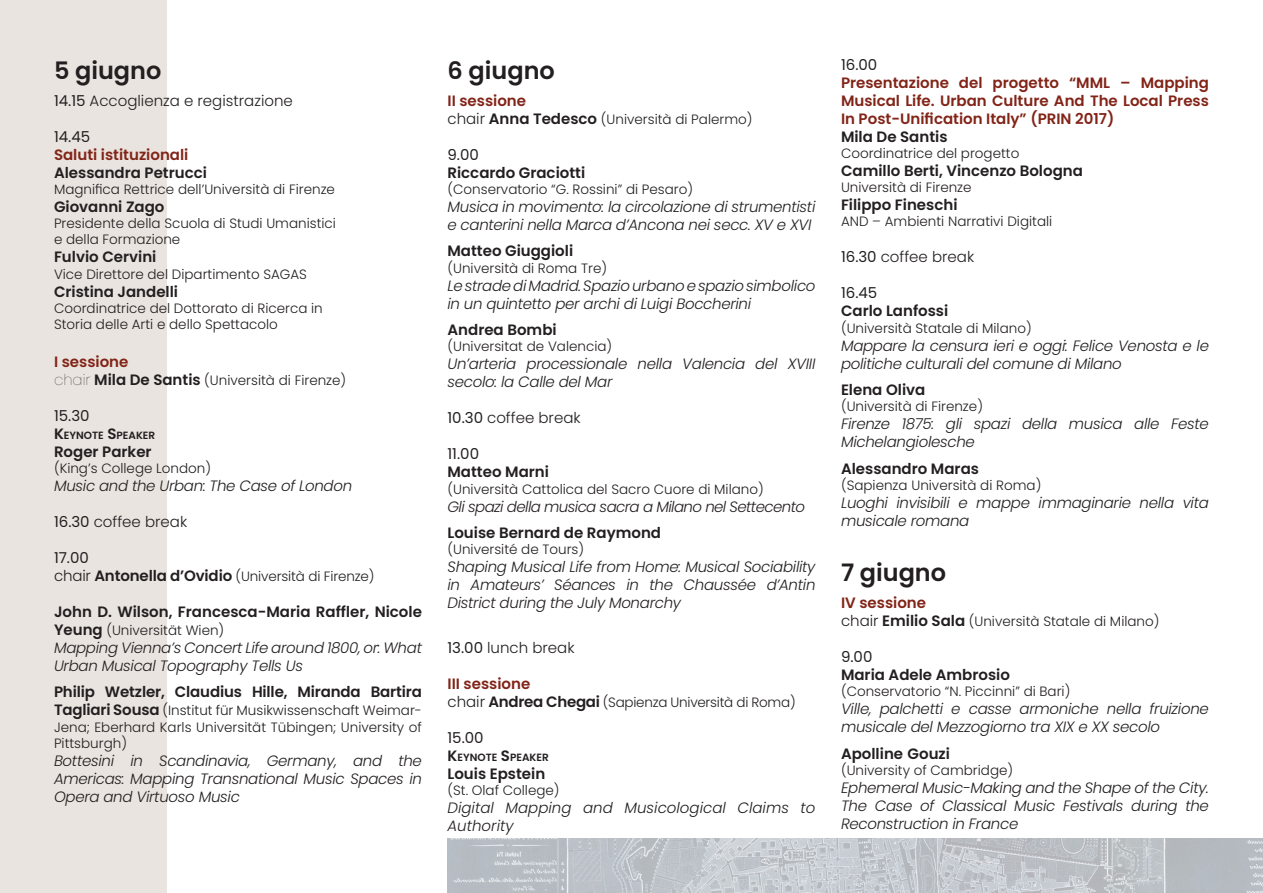
<style>
.page{position:relative;width:1263px;height:893px;background:#fff}
.page>*{position:absolute;margin:0;border:0;box-sizing:border-box;transform-origin:0 0}
.Giorno{font:600 24px "Poppins";color:#231f20}
.Relazione{font:600 24px "Poppins";color:#231f20}
.Relazione-2{font:italic 300 15px/18px "Poppins";letter-spacing:-.02em;color:#231f20}
.Nome_Cognome{font:600 15px "Poppins";color:#231f20}
.Nome_Cognome-2{font:600 15px/18px "Poppins";color:#822418;text-align:justify}
.Ora{font:300 15px "Poppins";color:#231f20}
.Relazione-3{font:italic 300 15px/18px "Poppins";color:#231f20}
.Relazione-4{font:italic 300 15px "Poppins";letter-spacing:-.04em;color:#231f20}
.Ora-2{font:15px "Poppins";color:#231f20}
.Istituzione{font:300 13.5px "Poppins";color:#231f20}
.Nome_Cognome-3{font:300 13.5px/16.2px "Poppins";color:#231f20;text-align:justify}
.Ora-3{font:300 13.5px "Poppins";letter-spacing:-.01em;color:#231f20}
.Chair{font:300 13.5px "Poppins";letter-spacing:-.02em;color:#231f20}
.Chair-2{font:300 13.5px "Poppins";color:#231f20}
.Nome_Cognome-4{font:600 10.5px "Poppins";color:#231f20}
.s1{font-weight:400}
.s2{font-weight:100;font-size:15px}
.s3{font-weight:600;font-size:15px}
.s4{font-size:15px}
</style>
<div class="page">
<div style="left:0;top:0;width:166px;height:893px;background:#e9e4df"></div>
<img style="left:447px;top:839px;width:816px;height:54px">
<p class="Giorno" style="left:54px;top:57px;width:109px">5 giugno</p>
<p class="Ora" style="left:54px;top:92px;width:240px"><span class="s1">14.15</span> Accoglienza e registrazione</p>
<p class="Ora-2" style="left:54px;top:128px;width:38px">14.45</p>
<p class="Nome_Cognome-2" style="left:54px;top:146px;width:136px">Saluti istituzionali</p>
<p class="Nome_Cognome" style="left:54px;top:164px;width:154px">Alessandra Petrucci</p>
<p class="Istituzione" style="left:54px;top:181px;width:283px">Magnifica Rettrice dell’Università di Firenze</p>
<p class="Nome_Cognome" style="left:54px;top:198px;width:112px">Giovanni Zago</p>
<p class="Istituzione" style="left:54px;top:216px;width:283px">Presidente della Scuola di Studi Umanistici</p>
<p class="Istituzione" style="left:54px;top:232px;width:128px">e della Formazione</p>
<p class="Nome_Cognome" style="left:54px;top:248px;width:104px">Fulvio Cervini</p>
<p class="Istituzione" style="left:54px;top:266px;width:254px">Vice Direttore del Dipartimento SAGAS</p>
<p class="Nome_Cognome" style="left:54px;top:283px;width:126px">Cristina Jandelli</p>
<p class="Istituzione" style="left:54px;top:300px;width:270px">Coordinatrice del Dottorato di Ricerca in</p>
<p class="Istituzione" style="left:54px;top:316px;width:225px">Storia delle Arti e dello Spettacolo</p>
<p class="Nome_Cognome-2" style="left:54px;top:353px;width:76px">I sessione</p>
<p class="Nome_Cognome-3" style="left:54px;top:372px;width:294px"><span class="s2">chair</span> <span class="s3">Mila De Santis</span> (Università di Firenze)</p>
<p class="Ora-2" style="left:54px;top:407px;width:37px">15.30</p>
<p class="Nome_Cognome-4" style="left:54px;top:429px;width:103px"><span class="s4">K</span>EYNOTE <span class="s4">S</span>PEAKER</p>
<p class="Nome_Cognome" style="left:54px;top:443px;width:99px">Roger Parker</p>
<p class="Istituzione" style="left:54px;top:460px;width:159px">(King’s College London)</p>
<p class="Relazione-2" style="left:54px;top:477px;width:300px">Music and the Urban: The Case of London</p>
<p class="Ora" style="left:54px;top:513px;width:135px"><span class="s1">16.30</span> coffee break</p>
<p class="Ora-2" style="left:54px;top:549px;width:36px">17.00</p>
<p class="Ora-3" style="left:54px;top:568px;width:322px"><span class="s4">chair</span> <span class="s3">Antonella d’Ovidio</span> (Università di Firenze)</p>
<p class="Nome_Cognome" style="left:54px;top:603px;width:369px">John D. Wilson, Francesca-Maria Raffler, Nicole</p>
<p class="Nome_Cognome-3" style="left:54px;top:622px;width:172px"><span class="s3">Yeung</span> (Universität Wien)</p>
<p class="Relazione-2" style="left:54px;top:639px;width:369px">Mapping Vienna’s Concert Life around 1800, or: What<br>Urban Musical Topography Tells Us</p>
<p class="Nome_Cognome" style="left:54px;top:683px;width:369px">Philip Wetzler, Claudius Hille, Miranda Bartira</p>
<p class="Nome_Cognome-3" style="left:54px;top:703px;width:369px"><span class="s3">Tagliari Sousa</span> (Institut für Musikwissenschaft Weimar-Jena; Eberhard Karls Universität Tübingen; University of Pittsburgh)</p>
<p class="Relazione-2" style="left:54px;top:752px;width:369px;text-align:justify">Bottesini in Scandinavia, Germany, and the Americas: Mapping Transnational Music Spaces in Opera and Virtuoso Music</p>
<p class="Relazione" style="left:447px;top:57px;width:109px">6 giugno</p>
<p class="Nome_Cognome-2" style="left:447px;top:92px;width:80px">II sessione</p>
<p class="Nome_Cognome-3" style="left:447px;top:111px;width:306px"><span class="s4">chair</span> <span class="s3">Anna Tedesco</span> (Università di Palermo)</p>
<p class="Ora-2" style="left:447px;top:146px;width:33px">9.00</p>
<p class="Nome_Cognome" style="left:447px;top:164px;width:139px">Riccardo Graciotti</p>
<p class="Istituzione" style="left:447px;top:181px;width:247px">(Conservatorio “G. Rossini” di Pesaro)</p>
<p class="Relazione-2" style="left:447px;top:198px;width:369px">Musica in movimento: la circolazione di strumentisti e canterini nella Marca d’Ancona nei secc. XV e XVI</p>
<p class="Nome_Cognome" style="left:447px;top:242px;width:127px">Matteo Giuggioli</p>
<p class="Istituzione" style="left:447px;top:260px;width:161px">(Università di Roma Tre)</p>
<p class="Relazione-2" style="left:447px;top:276px;width:369px">Le strade di Madrid. Spazio urbano e spazio simbolico in un quintetto per archi di Luigi Boccherini</p>
<p class="Nome_Cognome" style="left:447px;top:321px;width:111px">Andrea Bombi</p>
<p class="Istituzione" style="left:447px;top:339px;width:166px">(Universitat de Valencia)</p>
<p class="Relazione-2" style="left:447px;top:355px;width:369px">Un’arteria processionale nella Valencia del XVIII secolo: la Calle del Mar</p>
<p class="Ora" style="left:447px;top:409px;width:135px"><span class="s1">10.30</span> coffee break</p>
<p class="Ora-2" style="left:447px;top:445px;width:33px">11.00</p>
<p class="Nome_Cognome" style="left:447px;top:463px;width:103px">Matteo Marni</p>
<p class="Istituzione" style="left:447px;top:481px;width:318px">(Università Cattolica del Sacro Cuore di Milano)</p>
<p class="Relazione-4" style="left:447px;top:498px;width:359px">Gli spazi della musica sacra a Milano nel Settecento</p>
<p class="Nome_Cognome" style="left:447px;top:524px;width:215px">Louise Bernard de Raymond</p>
<p class="Istituzione" style="left:447px;top:542px;width:138px">(Université de Tours)</p>
<p class="Relazione-2" style="left:447px;top:558px;width:369px;text-align:justify">Shaping Musical Life from Home: Musical Sociability in Amateurs’ Séances in the Chaussée d’Antin District during the July Monarchy</p>
<p class="Ora" style="left:447px;top:639px;width:129px"><span class="s1">13.00</span> lunch break</p>
<p class="Nome_Cognome-2" style="left:447px;top:675px;width:84px">III sessione</p>
<p class="Chair" style="left:447px;top:694px;width:350px"><span class="s4">chair</span> <span class="s3">Andrea Chegai</span> (Sapienza Università di Roma)</p>
<p class="Ora-2" style="left:447px;top:729px;width:38px">15.00</p>
<p class="Nome_Cognome-4" style="left:447px;top:751px;width:103px"><span class="s4">K</span>EYNOTE <span class="s4">S</span>PEAKER</p>
<p class="Nome_Cognome" style="left:447px;top:765px;width:99px">Louis Epstein</p>
<p class="Istituzione" style="left:447px;top:782px;width:114px">(St. Olaf College)</p>
<p class="Relazione-3" style="left:447px;top:799px;width:369px">Digital Mapping and Musicological Claims to<br>Authority</p>
<p class="Ora-2" style="left:841px;top:56px;width:38px">16.00</p>
<p class="Nome_Cognome-2" style="left:841px;top:74px;width:369px">Presentazione del progetto “MML – Mapping Musical Life. Urban Culture And The Local Press In Post-Unification Italy” (PRIN 2017)</p>
<p class="Nome_Cognome" style="left:841px;top:128px;width:108px">Mila De Santis</p>
<p class="Istituzione" style="left:841px;top:145px;width:180px">Coordinatrice del progetto</p>
<p class="Nome_Cognome" style="left:841px;top:162px;width:243px">Camillo Berti, Vincenzo Bologna</p>
<p class="Istituzione" style="left:841px;top:180px;width:132px">Università di Firenze</p>
<p class="Nome_Cognome" style="left:841px;top:196px;width:118px">Filippo Fineschi</p>
<p class="Istituzione" style="left:841px;top:214px;width:213px">AND – Ambienti Narrativi Digitali</p>
<p class="Ora" style="left:841px;top:248px;width:135px"><span class="s1">16.30</span> coffee break</p>
<p class="Ora-2" style="left:841px;top:284px;width:38px">16.45</p>
<p class="Nome_Cognome" style="left:841px;top:302px;width:109px">Carlo Lanfossi</p>
<p class="Istituzione" style="left:841px;top:320px;width:192px">(Università Statale di Milano)</p>
<p class="Relazione-2" style="left:841px;top:336px;width:369px">Mappare la censura ieri e oggi: Felice Venosta e le politiche culturali del comune di Milano</p>
<p class="Nome_Cognome" style="left:841px;top:381px;width:86px">Elena Oliva</p>
<p class="Istituzione" style="left:841px;top:399px;width:143px">(Università di Firenze)</p>
<p class="Relazione-2" style="left:841px;top:415px;width:369px">Firenze 1875: gli spazi della musica alle Feste<br>Michelangiolesche</p>
<p class="Nome_Cognome" style="left:841px;top:460px;width:140px">Alessandro Maras</p>
<p class="Istituzione" style="left:841px;top:477px;width:202px">(Sapienza Università di Roma)</p>
<p class="Relazione-2" style="left:841px;top:494px;width:369px">Luoghi invisibili e mappe immaginarie nella vita musicale romana</p>
<p class="Giorno" style="left:841px;top:559px;width:107px">7 giugno</p>
<p class="Nome_Cognome-2" style="left:841px;top:594px;width:87px">IV sessione</p>
<p class="Chair-2" style="left:841px;top:613px;width:320px"><span class="s4">chair</span> <span class="s3">Emilio Sala</span> (Università Statale di Milano)</p>
<p class="Ora-2" style="left:841px;top:648px;width:33px">9.00</p>
<p class="Nome_Cognome" style="left:841px;top:666px;width:170px">Maria Adele Ambrosio</p>
<p class="Istituzione" style="left:841px;top:683px;width:231px">(Conservatorio “N. Piccinni” di Bari)</p>
<p class="Relazione-2" style="left:841px;top:700px;width:369px">Ville, palchetti e casse armoniche nella fruizione musicale del Mezzogiorno tra XIX e XX secolo</p>
<p class="Nome_Cognome" style="left:841px;top:745px;width:111px">Apolline Gouzi</p>
<p class="Istituzione" style="left:841px;top:762px;width:174px">(University of Cambridge)</p>
<p class="Relazione-2" style="left:841px;top:778px;width:369px;text-align:justify">Ephemeral Music-Making and the Shape of the City.<br>The Case of Classical Music Festivals during the Reconstruction in France</p>
</div>
